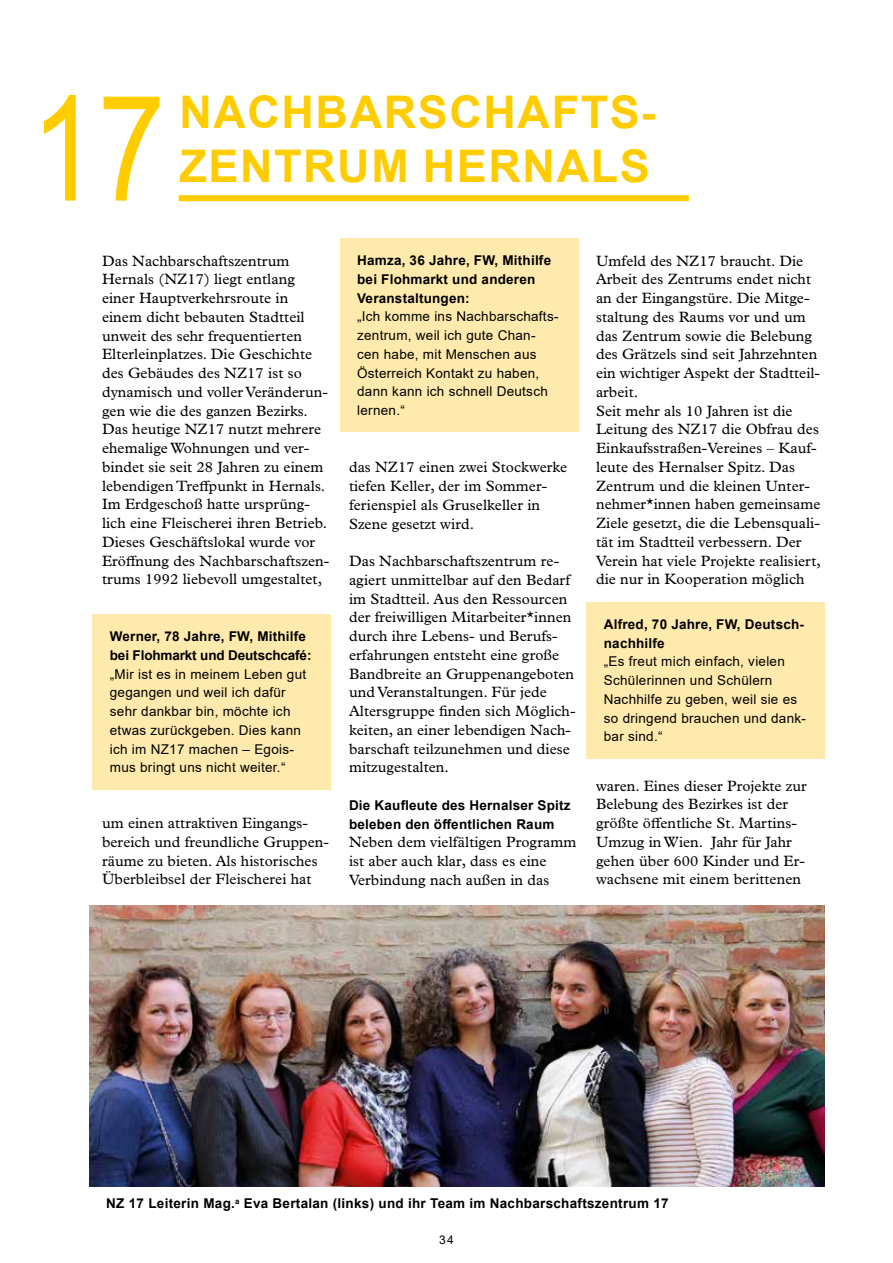
<style>
.page{position:relative;width:893px;height:1263px;background:#fff}
.page>*{position:absolute;margin:0;border:0;box-sizing:border-box;transform-origin:0 0}
.t1{font:147px "Arial Narrow";color:#fc0}
.t2{font:700 45px "Arial";letter-spacing:.035em;color:#fc0}
.t3{font:15px/18.8px "Plantin MT Std";letter-spacing:.005em;color:#000}
.t4{font:13.5px/18.8px "Arial";letter-spacing:.02em;color:#000}
.t5{font:700 13.5px/18.8px "Arial";letter-spacing:.015em;color:#000}
.t6{font:700 13.5px/18.8px "Arial";letter-spacing:-.01em;color:#000}
.t7{font:12px "Arial";color:#000}
</style>
<div class="page">
<img style="left:90px;top:905px;width:735px;height:281px">
<div style="left:93px;top:614px;width:238px;height:175px;background:#ffeaad"></div>
<div style="left:340px;top:238px;width:238px;height:194px;background:#ffeaad"></div>
<div style="left:587px;top:602px;width:238px;height:156px;background:#ffeaad"></div>
<div style="left:179px;top:195px;width:510px;height:6px;background:#fc0"></div>
<h1 class="t1" style="left:31px;top:41px;width:136px">17</h1>
<h2 class="t2" style="left:179px;top:81px;width:478px">NACHBARSCHAFTS-</h2>
<h2 class="t2" style="left:179px;top:135px;width:472px">ZENTRUM HERNALS</h2>
<p class="t3" style="left:102px;top:251px;width:229px">Das Nachbarschaftszentrum<br>Hernals (NZ17) liegt entlang einer Hauptverkehrsroute in einem dicht bebauten Stadtteil unweit des sehr frequentierten<br>Elterleinplatzes. Die Geschichte des Gebäudes des NZ17 ist so dynamisch und voller Veränderun&shy;gen wie die des ganzen Bezirks.<br>Das heutige NZ17 nutzt mehrere ehemalige Wohnungen und ver&shy;bindet sie seit 28 Jahren zu einem lebendigen Treffpunkt in Hernals.<br>Im Erdgeschoß hatte ursprüng&shy;lich eine Fleischerei ihren Betrieb.<br>Dieses Geschäftslokal wurde vor<br>Eröffnung des Nachbarschaftszen&shy;trums 1992 liebevoll umgestaltet,</p>
<p class="t6" style="left:110px;top:627px;width:203px">Werner, 78 Jahre, FW, Mithilfe bei Flohmarkt und Deutschcafé:</p>
<p class="t4" style="left:110px;top:664px;width:198px">„Mir ist es in meinem Leben gut gegangen und weil ich dafür sehr dankbar bin, möchte ich etwas zurückgeben. Dies kann ich im NZ17 machen – Egois&shy;mus bringt uns nicht weiter.“</p>
<p class="t3" style="left:102px;top:814px;width:228px">um einen attraktiven Eingangs&shy;bereich und freundliche Gruppen&shy;räume zu bieten. Als historisches Überbleibsel der Fleischerei hat</p>
<p class="t5" style="left:357px;top:251px;width:195px">Hamza, 36 Jahre, FW, Mithilfe bei Flohmarkt und anderen<br>Veranstaltungen:</p>
<p class="t4" style="left:357px;top:307px;width:203px">„Ich komme ins Nachbarschafts&shy;zentrum, weil ich gute Chan&shy;cen habe, mit Menschen aus<br>Österreich Kontakt zu haben, dann kann ich schnell Deutsch lernen.“</p>
<p class="t3" style="left:349px;top:458px;width:220px">das NZ17 einen zwei Stockwerke tiefen Keller, der im Sommer&shy;ferienspiel als Gruselkeller in<br>Szene gesetzt wird.</p>
<p class="t3" style="left:349px;top:552px;width:228px">Das Nachbarschaftszentrum re&shy;agiert unmittelbar auf den Bedarf im Stadtteil. Aus den Ressourcen der freiwilligen Mitarbeiter*innen durch ihre Lebens- und Berufs&shy;erfahrungen entsteht eine große<br>Bandbreite an Gruppenangeboten und Veranstaltungen. Für jede<br>Altersgruppe finden sich Möglich&shy;keiten, an einer lebendigen Nach&shy;barschaft teilzunehmen und diese mitzugestalten.</p>
<p class="t5" style="left:349px;top:796px;width:223px">Die Kaufleute des Hernalser Spitz beleben den öffentlichen Raum</p>
<p class="t3" style="left:349px;top:833px;width:229px">Neben dem vielfältigen Programm ist aber auch klar, dass es eine<br>Verbindung nach außen in das</p>
<p class="t3" style="left:596px;top:251px;width:226px">Umfeld des NZ17 braucht. Die<br>Arbeit des Zentrums endet nicht an der Eingangstüre. Die Mitge&shy;staltung des Raums vor und um das Zentrum sowie die Belebung des Grätzels sind seit Jahrzehnten ein wichtiger Aspekt der Stadtteil&shy;arbeit.<br>Seit mehr als 10 Jahren ist die<br>Leitung des NZ17 die Obfrau des<br>Einkaufsstraßen-Vereines – Kauf&shy;leute des Hernalser Spitz. Das<br>Zentrum und die kleinen Unter&shy;nehmer*innen haben gemeinsame<br>Ziele gesetzt, die die Lebensquali&shy;tät im Stadtteil verbessern. Der<br>Verein hat viele Projekte realisiert, die nur in Kooperation möglich</p>
<p class="t5" style="left:604px;top:615px;width:202px">Alfred, 70 Jahre, FW, Deutsch&shy;nachhilfe</p>
<p class="t4" style="left:604px;top:652px;width:204px">„Es freut mich einfach, vielen<br>Schülerinnen und Schülern<br>Nachhilfe zu geben, weil sie es so dringend brauchen und dank&shy;bar sind.“</p>
<p class="t3" style="left:596px;top:776px;width:212px">waren. Eines dieser Projekte zur<br>Belebung des Bezirkes ist der größte öffentliche St. Martins-<br>Umzug in Wien. Jahr für Jahr gehen über 600 Kinder und Er&shy;wachsene mit einem berittenen</p>
<p class="t5" style="left:106px;top:1194px;width:564px">NZ 17 Leiterin Mag.<sup>a</sup> Eva Bertalan (links) und ihr Team im Nachbarschaftszentrum 17</p>
<p class="t7" style="left:439px;top:1231px;width:16px">34</p>
</div>
